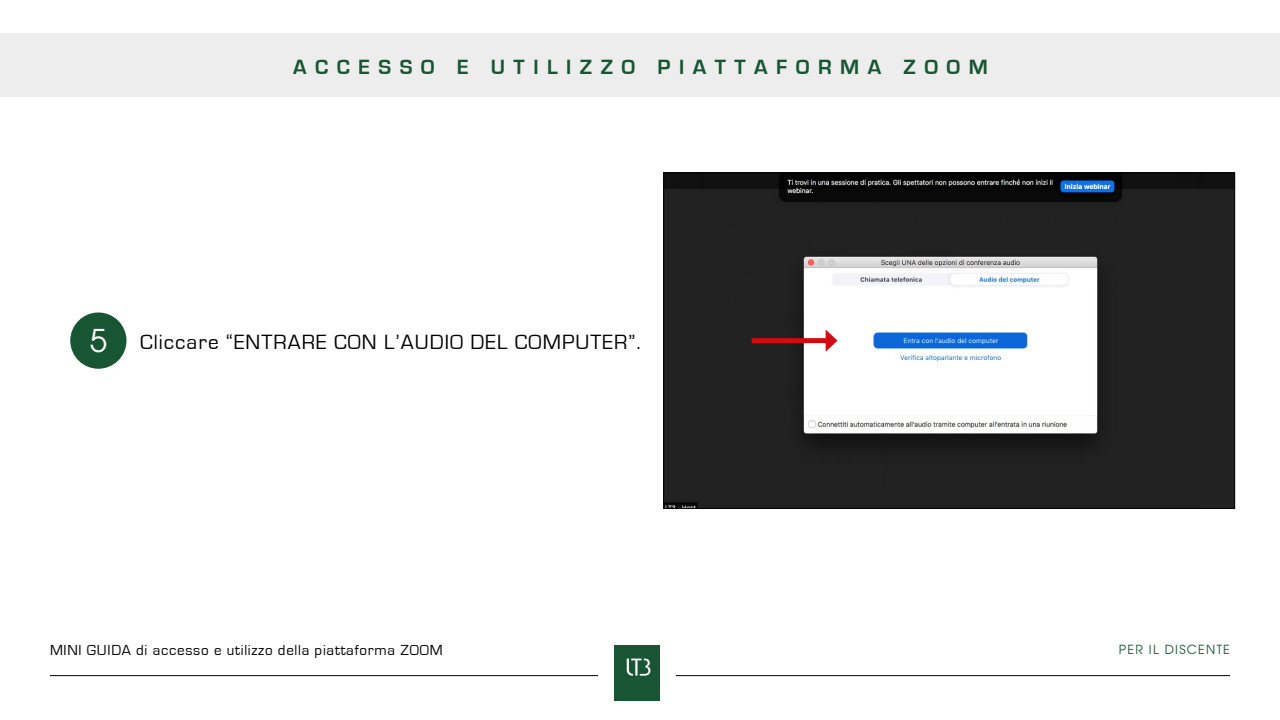
<style>
.page{position:relative;width:1280px;height:720px;background:#fff}
.page>*{position:absolute;margin:0;border:0;box-sizing:border-box;transform-origin:0 0}
.t1{font:21.25px "Eurostile";letter-spacing:.05em;color:#000}
.t2{font:700 21.25px "Eurostile";letter-spacing:.4em;color:#185633}
.t3{font:15px "Eurostile";letter-spacing:.05em;color:#000}
.t4{font:12.5px "Avant Garde";letter-spacing:.1em;color:#185633}
.s1{font-family:"Avant Garde";font-size:31.25px;color:#fff}
</style>
<div class="page">
<div style="left:0;top:33px;width:1280px;height:64px;background:#ededed"></div>
<hr style="left:50px;top:675px;width:1180px;height:1px;background:#000">
<div style="left:598px;top:645px;width:78px;height:56px;background:#fff"></div>
<div style="left:615px;top:645px;width:45px;height:55px;background:#185633"></div>
<svg style="left:627px;top:659px;width:23px;height:17px"></svg>
<div style="left:70px;top:312px;width:57px;height:57px;background:#185633;border-radius:50%"></div>
<img style="left:665px;top:174px;width:568px;height:333px">
<div style="left:752px;top:338px;width:78px;height:5px;background:#d20a11"></div>
<svg style="left:826px;top:330px;width:12px;height:22px"></svg>
<h1 class="t2" style="left:293px;top:55px;width:696px">ACCESSO E UTILIZZO PIATTAFORMA ZOOM</h1>
<h1 class="t1" style="left:90px;top:330px;width:552px"><span class="s1">5</span>1. Cliccare “ENTRARE CON L’AUDIO DEL COMPUTER”.</h1>
<p class="t3" style="left:50px;top:642px;width:394px">MINI GUIDA di accesso e utilizzo della piattaforma ZOOM</p>
<p class="t4" style="left:1119px;top:642px;width:113px">PER IL DISCENTE</p>
</div>
